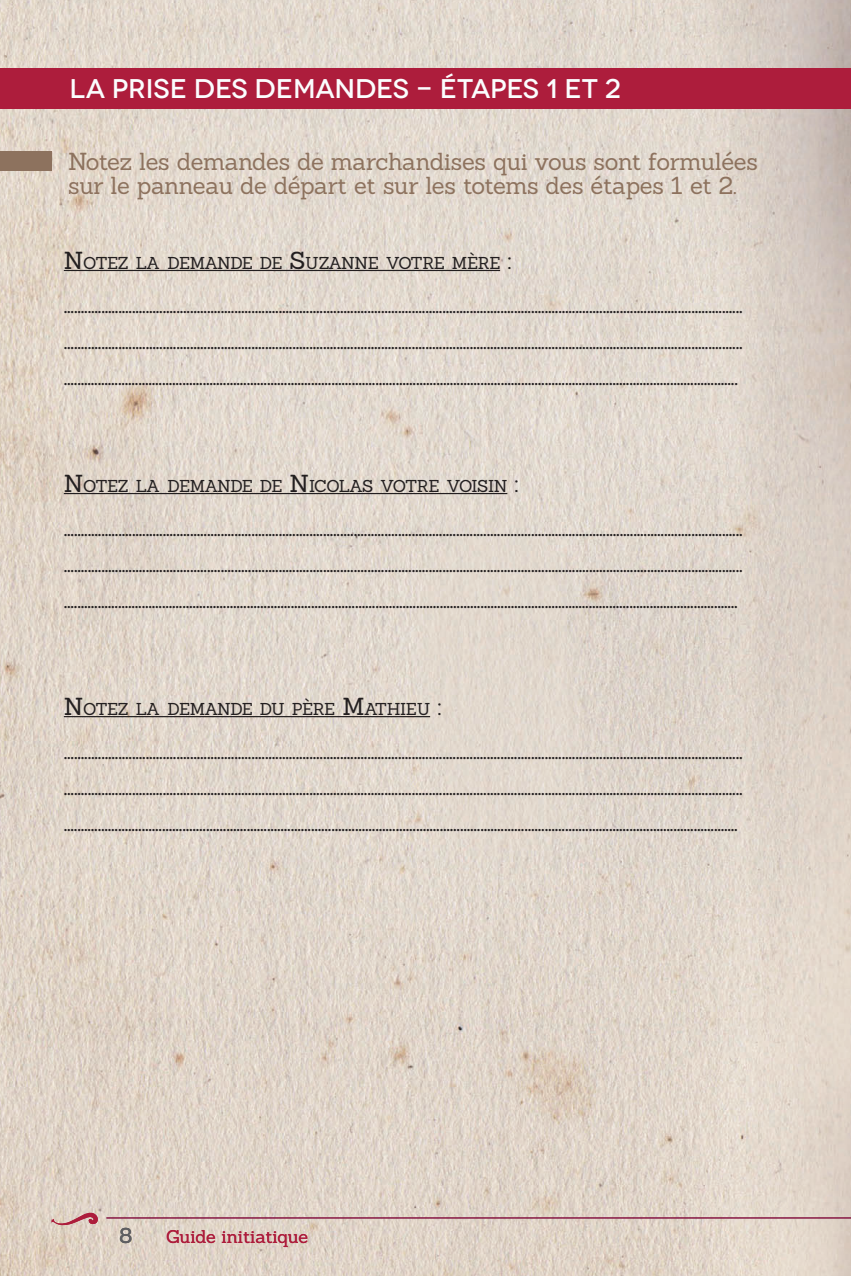
<style>
.page{position:relative;width:851px;height:1276px;background:#fff}
.page>*{position:absolute;margin:0;border:0;box-sizing:border-box;transform-origin:0 0}
.t1{font:500 27px "Novecentowide";letter-spacing:-.01em;color:#fbfdfe}
.t2{font:24px/36px "Sanchez";color:#231f20;text-align:justify}
.t3{font:24px/24px "Sanchez";letter-spacing:-.015em;color:#8d725e}
.t4{font:21px "Sanchez";color:#5f5f62}
.t5{font:18px "Sanchez";letter-spacing:-.01em;color:#ad1d3c}
.t6{font:16.8px "Sanchez";letter-spacing:-.045em;color:#231f20}
.s1{font-size:24px}
</style>
<div class="page">
<img style="left:0;top:0;width:850px;height:1276px">
<div style="left:0;top:69px;width:850px;height:40px;background:#ad1d3c"></div>
<div style="left:0;top:151px;width:51px;height:20px;background:#8d725e"></div>
<hr style="left:64px;top:270px;width:436px;height:1px;background:#231f20">
<hr style="left:64px;top:493px;width:443px;height:1px;background:#231f20">
<hr style="left:64px;top:716px;width:366px;height:1px;background:#231f20">
<hr style="left:106px;top:1217px;width:744px;height:1px;background:#861643">
<svg style="left:51px;top:1211px;width:48px;height:15px"></svg>
<p class="t1" style="left:70px;top:72px;width:552px">LA PRISE DES DEMANDES - ÉTAPES 1 ET 2</p>
<p class="t3" style="left:68px;top:149px;width:691px">Notez les demandes de marchandises qui vous sont formulées sur le panneau de départ et sur les totems des étapes 1 et 2.</p>
<p class="t6" style="left:64px;top:252px;width:449px"><span class="s1">N</span>OTEZ LA DEMANDE DE <span class="s1">S</span>UZANNE VOTRE MÈRE <span class="s1">:</span></p>
<p class="t2" style="left:64px;top:286px;width:680px">....................................................................................................................................................................................................... ....................................................................................................................................................................................................... .......................................................................................................................................................................................................</p>
<p class="t6" style="left:64px;top:475px;width:456px"><span class="s1">N</span>OTEZ LA DEMANDE DE <span class="s1">N</span>ICOLAS VOTRE VOISIN <span class="s1">:</span></p>
<p class="t2" style="left:64px;top:509px;width:680px">....................................................................................................................................................................................................... ....................................................................................................................................................................................................... .......................................................................................................................................................................................................</p>
<p class="t6" style="left:64px;top:698px;width:379px"><span class="s1">N</span>OTEZ LA DEMANDE DU PÈRE <span class="s1">M</span>ATHIEU <span class="s1">:</span></p>
<p class="t2" style="left:64px;top:732px;width:680px">....................................................................................................................................................................................................... ....................................................................................................................................................................................................... .......................................................................................................................................................................................................</p>
<p class="t4" style="left:119px;top:1221px;width:14px">8</p>
<p class="t5" style="left:166px;top:1224px;width:144px">Guide initiatique</p>
</div>
